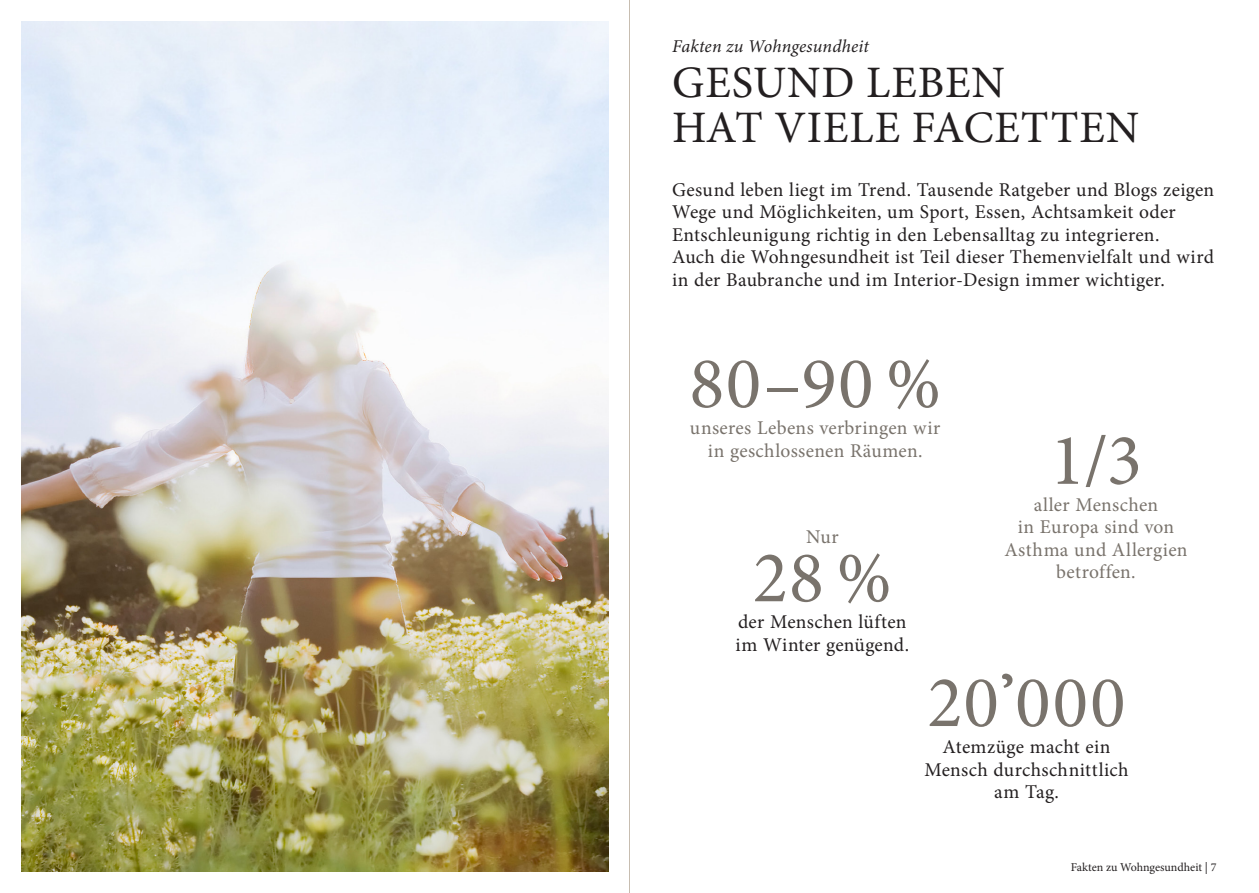
<style>
.page{position:relative;width:1259px;height:893px;background:#fff}
.page>*{position:absolute;margin:0;border:0;box-sizing:border-box;transform-origin:0 0}
.t1{font:73.5px "Minion Pro";letter-spacing:.02em;color:#79736c}
.t2{font:45px/45px "Minion Pro";letter-spacing:.02em;color:#231f20}
.t3{font:19.5px/22.5px "Minion Pro";letter-spacing:.015em;color:#231f20;text-align:center}
.t4{font:19.5px/22.5px "Minion Pro";letter-spacing:.015em;color:#79736c;text-align:center}
.t5{font:italic 18px "Minion Pro";letter-spacing:.01em;color:#231f20}
.t6{font:12px "Minion Pro";letter-spacing:-.005em;color:#231f20}
.s1{font-weight:700}
</style>
<div class="page">
<hr style="left:629px;top:0;width:1px;height:893px;background:#c7bdb0">
<img style="left:21px;top:21px;width:587px;height:851px">
<p class="t5" style="left:672px;top:33px;width:198px">Fakten zu Wohngesundheit</p>
<h2 class="t2" style="left:672px;top:60px;width:469px">GESUND LEBEN<br>HAT VIELE FACETTEN</h2>
<p class="t3" style="left:672px;top:178px;width:544px;text-align:left">Gesund leben liegt im Trend. Tausende Ratgeber und Blogs zeigen Wege und Möglichkeiten, um Sport, Essen, Achtsamkeit oder Entschleunigung richtig in den Lebensalltag zu integrieren.<br>Auch die Wohngesundheit ist Teil dieser Themenvielfalt und wird in der Baubranche und im Interior-Design immer wichtiger.</p>
<h1 class="t1" style="left:689px;top:334px;width:253px">80–90%</h1>
<p class="t4" style="left:690px;top:417px;width:252px">unseres Lebens verbringen wir in geschlossenen Räumen.</p>
<p class="t4" style="left:806px;top:525px;width:34px">Nur</p>
<h1 class="t1" style="left:753px;top:529px;width:140px">28%</h1>
<p class="t3" style="left:735px;top:633px;width:175px">im Winter genügend.</p>
<p class="t3" style="left:738px;top:611px;width:170px">der Menschen lüften</p>
<h1 class="t1" style="left:1049px;top:411px;width:94px">1/3</h1>
<p class="t4" style="left:1004px;top:493px;width:185px">aller Menschen<br>in Europa sind von<br>Asthma und Allergien betroffen.</p>
<h1 class="t1" style="left:927px;top:653px;width:200px">20<span class="s1">’</span>000</h1>
<p class="t3" style="left:924px;top:736px;width:206px">Atemzüge macht ein<br>Mensch durchschnittlich am Tag.</p>
<p class="t6" style="left:1071px;top:859px;width:147px">Fakten zu Wohngesundheit | 7</p>
</div>
